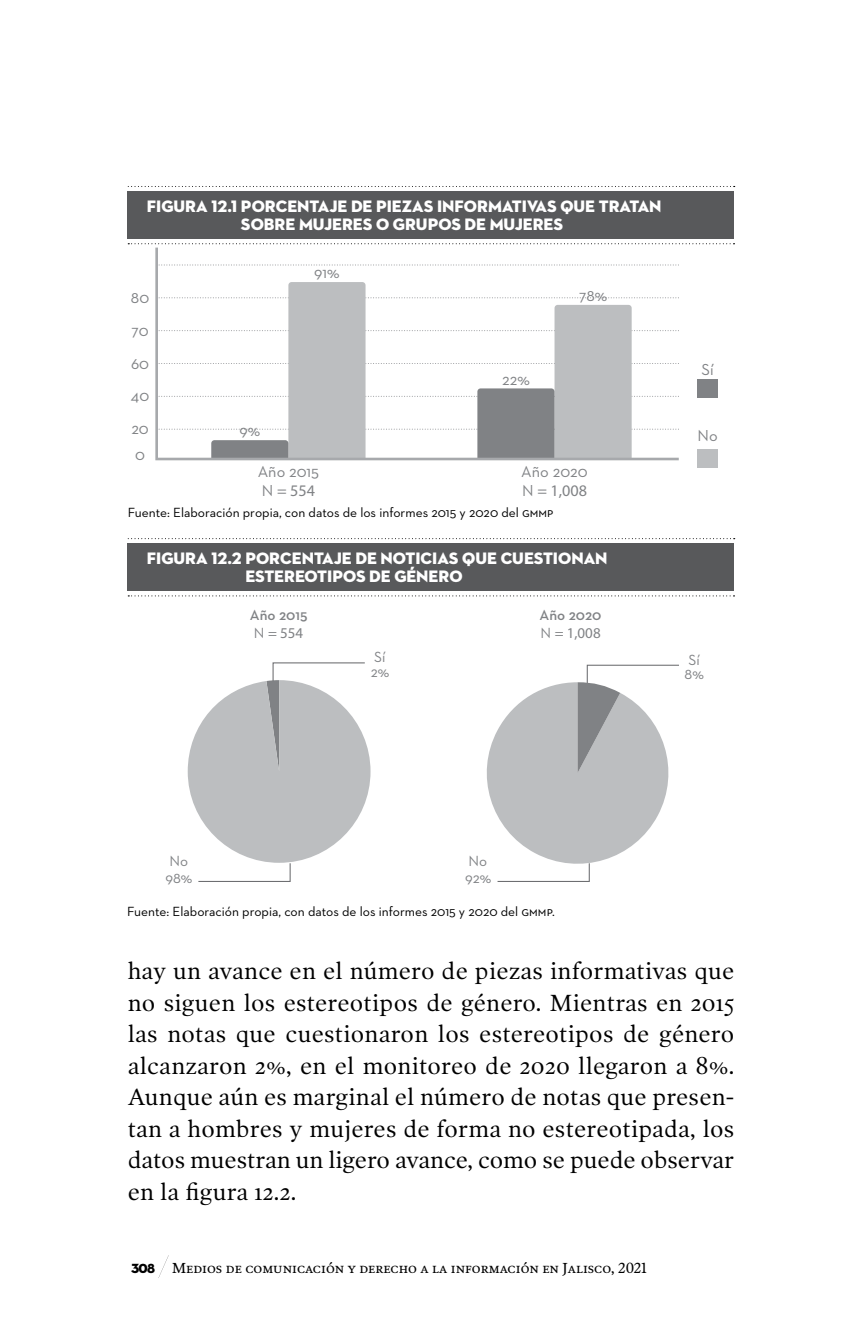
<style>
.page{position:relative;width:862px;height:1340px;background:#fff}
.page>*{position:absolute;margin:0;border:0;box-sizing:border-box;transform-origin:0 0}
.t1{font:23.62px/31.5px "Poynter OS Text One";color:#000;text-align:justify}
.t2{font:16.88px/18px "Neutraface 2 Display Titling";color:#fff;text-align:center}
.t3{font:16.2px/32.9px "Neutraface 2 Text";color:#808285;text-align:justify}
.t4{font:16.2px "Myriad Pro";color:#808285}
.t5{font:15.08px "Neutraface 2 Text";color:#808285}
.t6{font:600 15.08px "Neutraface 2 Text";color:#808285}
.t7{font:15.08px "Myriad Pro";color:#808285}
.t8{font:14.62px "Poynter OS Text";color:#000}
.t9{font:13.5px "Neutraface 2 Text";color:#000}
.s1{font-family:"Neutraface 2 Text"}
.s2{font-family:"Neutraface 2 Display Titling SC850";font-size:13.5px}
</style>
<div class="page">
<svg style="left:158px;top:1255px;width:11px;height:23px"></svg>
<svg style="left:128px;top:186px;width:606px;height:1px"></svg>
<svg style="left:128px;top:243px;width:606px;height:1px"></svg>
<div style="left:128px;top:191px;width:605px;height:48px;background:#58595b"></div>
<div style="left:697px;top:380px;width:20px;height:18px;background:#808285"></div>
<div style="left:697px;top:449px;width:20px;height:18px;background:#bcbec0"></div>
<svg style="left:155px;top:247px;width:524px;height:214px"></svg>
<svg style="left:128px;top:538px;width:606px;height:1px"></svg>
<svg style="left:128px;top:595px;width:606px;height:1px"></svg>
<div style="left:128px;top:543px;width:605px;height:48px;background:#58595b"></div>
<svg style="left:188px;top:662px;width:182px;height:220px"></svg>
<svg style="left:486px;top:664px;width:193px;height:218px"></svg>
<p class="t2" style="left:147px;top:198px;width:516px">FIGURA 12.1 PORCENTAJE DE PIEZAS INFORMATIVAS QUE TRATAN<br>SOBRE MUJERES O GRUPOS DE MUJERES</p>
<p class="t3" style="left:131px;top:281px;width:20px">80<br>70<br>60<br>40<br>20</p>
<p class="t3" style="left:135px;top:438px;width:11px">0</p>
<p class="t3" style="left:314px;top:256px;width:27px">91%</p>
<p class="t3" style="left:239px;top:414px;width:22px">9%</p>
<p class="t3" style="left:257px;top:454px;width:63px">Año 2015</p>
<p class="t4" style="left:261px;top:480px;width:55px"><span class="s1">N</span> = 554</p>
<p class="t3" style="left:502px;top:362px;width:29px">22%</p>
<p class="t3" style="left:578px;top:279px;width:30px">78%</p>
<p class="t3" style="left:521px;top:454px;width:68px">Año 2020</p>
<p class="t4" style="left:521px;top:480px;width:66px"><span class="s1">N</span> = 1,008</p>
<p class="t9" style="left:128px;top:504px;width:427px">Fuente: Elaboración propia, con datos de los informes 2015 y 2020 del gmmp</p>
<p class="t2" style="left:245px;top:550px;width:363px;text-align:left;text-indent:-98px">FIGURA 12.2 PORCENTAJE DE NOTICIAS QUE CUESTIONAN<br>ESTEREOTIPOS DE GÉNERO</p>
<p class="t6" style="left:250px;top:605px;width:59px">Año 2015</p>
<p class="t7" style="left:254px;top:623px;width:51px"><span class="s1">N</span> = 554</p>
<p class="t5" style="left:374px;top:647px;width:13px">Sí</p>
<p class="t5" style="left:370px;top:662px;width:20px">2%</p>
<p class="t5" style="left:169px;top:851px;width:20px">No</p>
<p class="t5" style="left:165px;top:868px;width:28px">98%</p>
<p class="t6" style="left:539px;top:605px;width:63px">Año 2020</p>
<p class="t7" style="left:540px;top:623px;width:62px"><span class="s1">N</span> = 1,008</p>
<p class="t5" style="left:468px;top:851px;width:20px">No</p>
<p class="t5" style="left:464px;top:868px;width:28px">92%</p>
<p class="t9" style="left:127px;top:903px;width:429px">Fuente: Elaboración propia, con datos de los informes 2015 y 2020 del gmmp.</p>
<p class="t3" style="left:701px;top:353px;width:14px">Sí</p>
<p class="t3" style="left:697px;top:419px;width:22px">No</p>
<p class="t5" style="left:688px;top:650px;width:13px">Sí</p>
<p class="t5" style="left:684px;top:664px;width:21px">8%</p>
<p class="t1" style="left:128px;top:955px;width:607px">hay un avance en el número de piezas informativas que no siguen los estereotipos de género. Mientras en 2015 las notas que cuestionaron los estereotipos de género alcanzaron 2%, en el monitoreo de 2020 llegaron a 8%.<br>Aunque aún es marginal el número de notas que presen&shy;tan a hombres y mujeres de forma no estereotipada, los datos muestran un ligero avance, como se puede observar en la figura 12.2.</p>
<p class="t8" style="left:131px;top:1259px;width:517px"><span class="s2">308</span> Medios de comunicación y derecho a la información en Jalisco, 2021</p>
</div>
